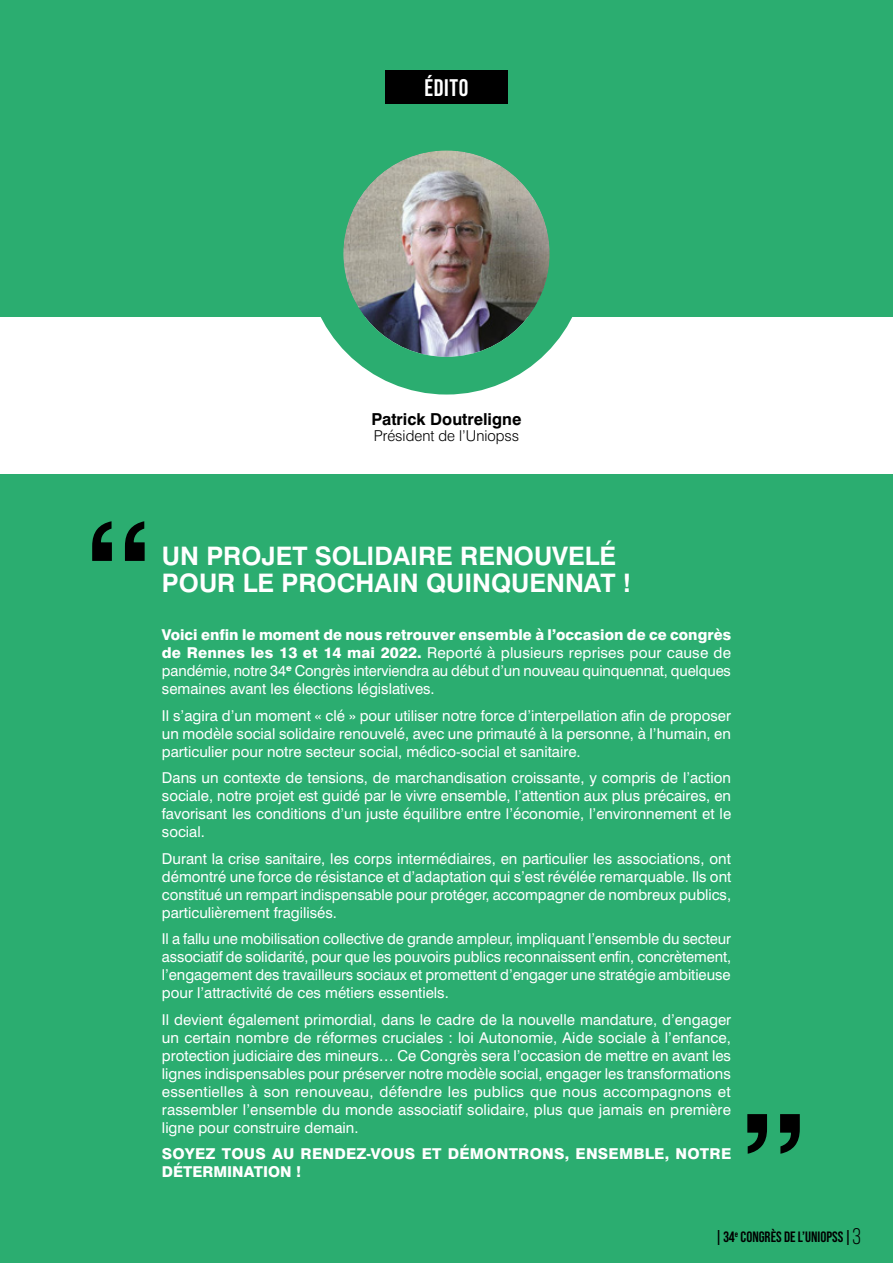
<style>
.page{position:relative;width:893px;height:1263px;background:#2bad70}
.page>*{position:absolute;margin:0;border:0;box-sizing:border-box;transform-origin:0 0}
.t1{font:700 25.5px/27px "Swiss 721";color:#fff}
.t2{font:700 24px "Bebas Neue Pro";letter-spacing:.03em;color:#fff}
.t3{font:700 16.5px "Swiss 721";color:#000}
.t4{font:15px/18px "Swiss 721 Roman";color:#fff;text-align:justify}
.t5{font:800 15px/18px "Swiss 721";color:#fff}
.t6{font:700 15px "Bebas Neue Pro";color:#000}
.t7{font:300 15px "Swiss 721";color:#000}
.s1{font-family:"Swiss 721";font-weight:800}
.s2{font-weight:400;font-size:22.5px}
</style>
<div class="page">
<div style="left:0;top:318px;width:893px;height:156px;background:#fff"></div>
<div style="left:385px;top:70px;width:123px;height:33px;background:#000"></div>
<img style="left:343px;top:150px;width:207px;height:207px;border-radius:103px">
<div style="left:306px;top:113px;width:281px;height:281px;border:38px solid #2bad70;border-radius:50%"></div>
<svg style="left:92px;top:521px;width:53px;height:40px"></svg>
<svg style="left:747px;top:1114px;width:53px;height:40px"></svg>
<h2 class="t2" style="left:424px;top:74px;width:46px">ÉDITO</h2>
<p class="t3" style="left:372px;top:409px;width:151px">Patrick Doutreligne</p>
<p class="t7" style="left:374px;top:427px;width:147px">Président de l’Uniopss</p>
<h1 class="t1" style="left:162px;top:543px;width:471px">UN PROJET SOLIDAIRE RENOUVELÉ<br>POUR LE PROCHAIN QUINQUENNAT !</h1>
<p class="t5" style="left:162px;top:626px;width:571px">Voici enfin le moment de nous retrouver ensemble à l’occasion de ce congrès</p>
<p class="t4" style="left:162px;top:644px;width:571px"><span class="s1">de Rennes les 13 et 14 mai 2022.</span> Reporté à plusieurs reprises pour cause de pandémie, notre 34<sup>e</sup> Congrès interviendra au début d’un nouveau quinquennat, quelques semaines avant les élections législatives.</p>
<p class="t4" style="left:162px;top:706px;width:571px">Il s’agira d’un moment « clé » pour utiliser notre force d’interpellation afin de proposer un modèle social solidaire renouvelé, avec une primauté à la personne, à l’humain, en particulier pour notre secteur social, médico-social et sanitaire.</p>
<p class="t4" style="left:162px;top:769px;width:571px">Dans un contexte de tensions, de marchandisation croissante, y compris de l’action sociale, notre projet est guidé par le vivre ensemble, l’attention aux plus précaires, en favorisant les conditions d’un juste équilibre entre l’économie, l’environnement et le social.</p>
<p class="t4" style="left:162px;top:849px;width:571px">Durant la crise sanitaire, les corps intermédiaires, en particulier les associations, ont démontré une force de résistance et d’adaptation qui s’est révélée remarquable. Ils ont constitué un rempart indispensable pour protéger, accompagner de nombreux publics, particulièrement fragilisés.</p>
<p class="t4" style="left:162px;top:930px;width:571px">Il a fallu une mobilisation collective de grande ampleur, impliquant l’ensemble du secteur associatif de solidarité, pour que les pouvoirs publics reconnaissent enfin, concrètement, l’engagement des travailleurs sociaux et promettent d’engager une stratégie ambitieuse pour l’attractivité de ces métiers essentiels.</p>
<p class="t4" style="left:162px;top:1010px;width:571px">Il devient également primordial, dans le cadre de la nouvelle mandature, d’engager un certain nombre de réformes cruciales : loi Autonomie, Aide sociale à l’enfance, protection judiciaire des mineurs… Ce Congrès sera l’occasion de mettre en avant les lignes indispensables pour préserver notre modèle social, engager les transformations essentielles à son renouveau, défendre les publics que nous accompagnons et rassembler l’ensemble du monde associatif solidaire, plus que jamais en première ligne pour construire demain.</p>
<p class="t5" style="left:162px;top:1145px;width:571px">SOYEZ TOUS AU RENDEZ-VOUS ET DÉMONTRONS, ENSEMBLE, NOTRE<br>DÉTERMINATION !</p>
<p class="t6" style="left:716px;top:1228px;width:146px">| 34<sup>e</sup> CONGRÈS DE L’UNIOPSS | <span class="s2">3</span></p>
</div>
